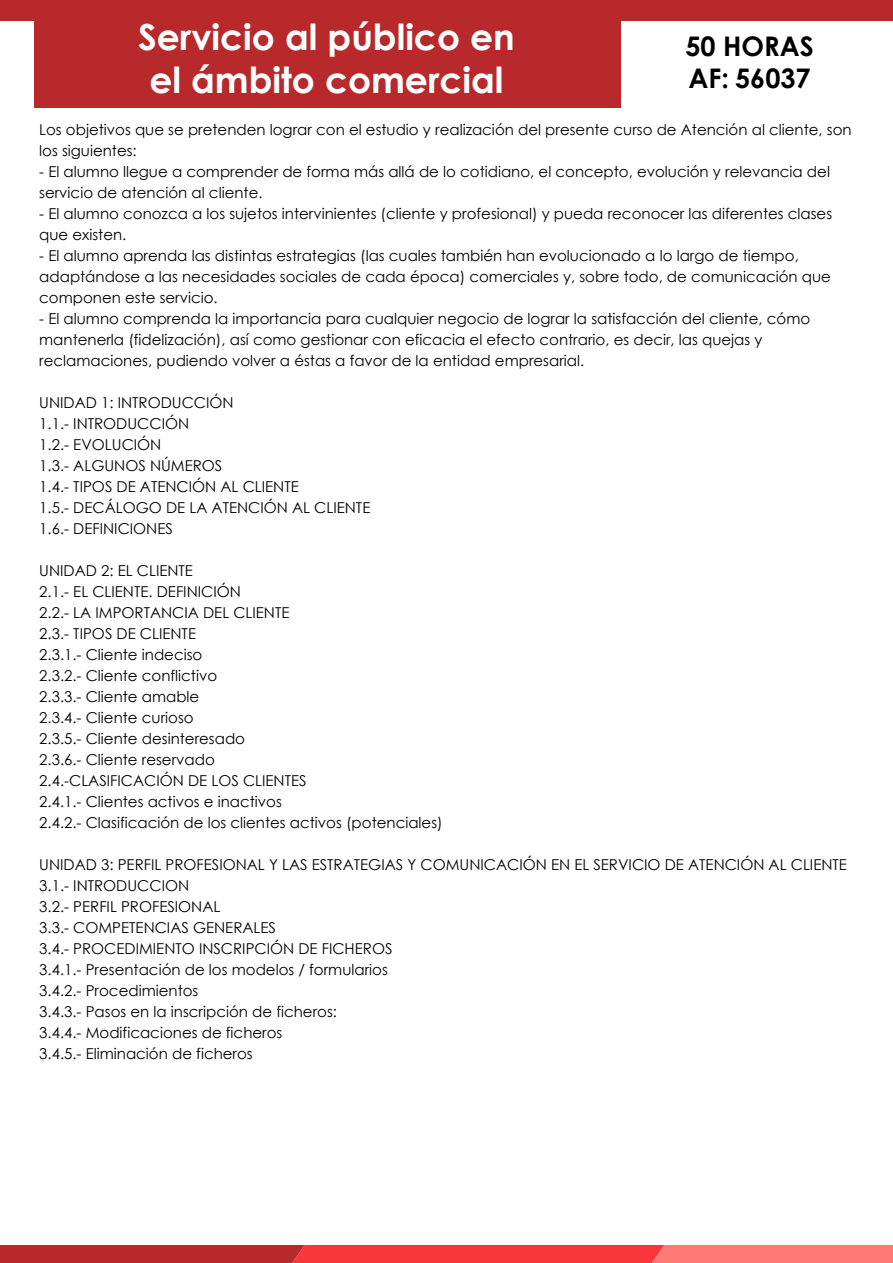
<style>
.page{position:relative;width:893px;height:1263px;background:#fff}
.page>*{position:absolute;margin:0;border:0;box-sizing:border-box;transform-origin:0 0}
.t1{font:700 36px/43.2px "Century Gothic";color:#fff;text-align:center}
.t2{font:700 27px/32.4px "Century Gothic";color:#000}
.t3{font:15px/21px "Century Gothic";color:#000}
</style>
<div class="page">
<div style="left:0;top:0;width:893px;height:21px;background:#b7292b"></div>
<div style="left:34px;top:0;width:586px;height:107px;background:#b7292b"></div>
<svg style="left:0;top:1245px;width:893px;height:18px;background:#e34444"></svg>
<h1 class="t1" style="left:138px;top:14px;width:378px">Servicio al público en el ámbito comercial</h1>
<h2 class="t2" style="left:685px;top:29px;width:130px">50 HORAS<br>AF: 56037</h2>
<p class="t3" style="left:39px;top:119px;width:814px">Los objetivos que se pretenden lograr con el estudio y realización del presente curso de Atención al cliente, son los siguientes:</p>
<p class="t3" style="left:39px;top:161px;width:792px">- El alumno llegue a comprender de forma más allá de lo cotidiano, el concepto, evolución y relevancia del servicio de atención al cliente.</p>
<p class="t3" style="left:39px;top:203px;width:794px">- El alumno conozca a los sujetos intervinientes (cliente y profesional) y pueda reconocer las diferentes clases que existen.</p>
<p class="t3" style="left:39px;top:245px;width:793px">- El alumno aprenda las distintas estrategias (las cuales también han evolucionado a lo largo de tiempo, adaptándose a las necesidades sociales de cada época) comerciales y, sobre todo, de comunicación que componen este servicio.</p>
<p class="t3" style="left:39px;top:308px;width:772px">- El alumno comprenda la importancia para cualquier negocio de lograr la satisfacción del cliente, cómo mantenerla (fidelización), así como gestionar con eficacia el efecto contrario, es decir, las quejas y reclamaciones, pudiendo volver a éstas a favor de la entidad empresarial.</p>
<p class="t3" style="left:39px;top:392px;width:333px">UNIDAD 1: INTRODUCCIÓN<br>1.1.- INTRODUCCIÓN<br>1.2.- EVOLUCIÓN<br>1.3.- ALGUNOS NÚMEROS<br>1.4.- TIPOS DE ATENCIÓN AL CLIENTE<br>1.5.- DECÁLOGO DE LA ATENCIÓN AL CLIENTE<br>1.6.- DEFINICIONES</p>
<p class="t3" style="left:39px;top:560px;width:405px">UNIDAD 2: EL CLIENTE<br>2.1.- EL CLIENTE. DEFINICIÓN<br>2.2.- LA IMPORTANCIA DEL CLIENTE<br>2.3.- TIPOS DE CLIENTE<br>2.3.1.- Cliente indeciso<br>2.3.2.- Cliente conflictivo<br>2.3.3.- Cliente amable<br>2.3.4.- Cliente curioso<br>2.3.5.- Cliente desinteresado<br>2.3.6.- Cliente reservado<br>2.4.-CLASIFICACIÓN DE LOS CLIENTES<br>2.4.1.- Clientes activos e inactivos<br>2.4.2.- Clasificación de los clientes activos (potenciales)</p>
<p class="t3" style="left:39px;top:854px;width:809px">UNIDAD 3: PERFIL PROFESIONAL Y LAS ESTRATEGIAS Y COMUNICACIÓN EN EL SERVICIO DE ATENCIÓN AL CLIENTE 3.1.- INTRODUCCION<br>3.2.- PERFIL PROFESIONAL<br>3.3.- COMPETENCIAS GENERALES<br>3.4.- PROCEDIMIENTO INSCRIPCIÓN DE FICHEROS<br>3.4.1.- Presentación de los modelos / formularios<br>3.4.2.- Procedimientos<br>3.4.3.- Pasos en la inscripción de ficheros:<br>3.4.4.- Modificaciones de ficheros<br>3.4.5.- Eliminación de ficheros</p>
</div>
